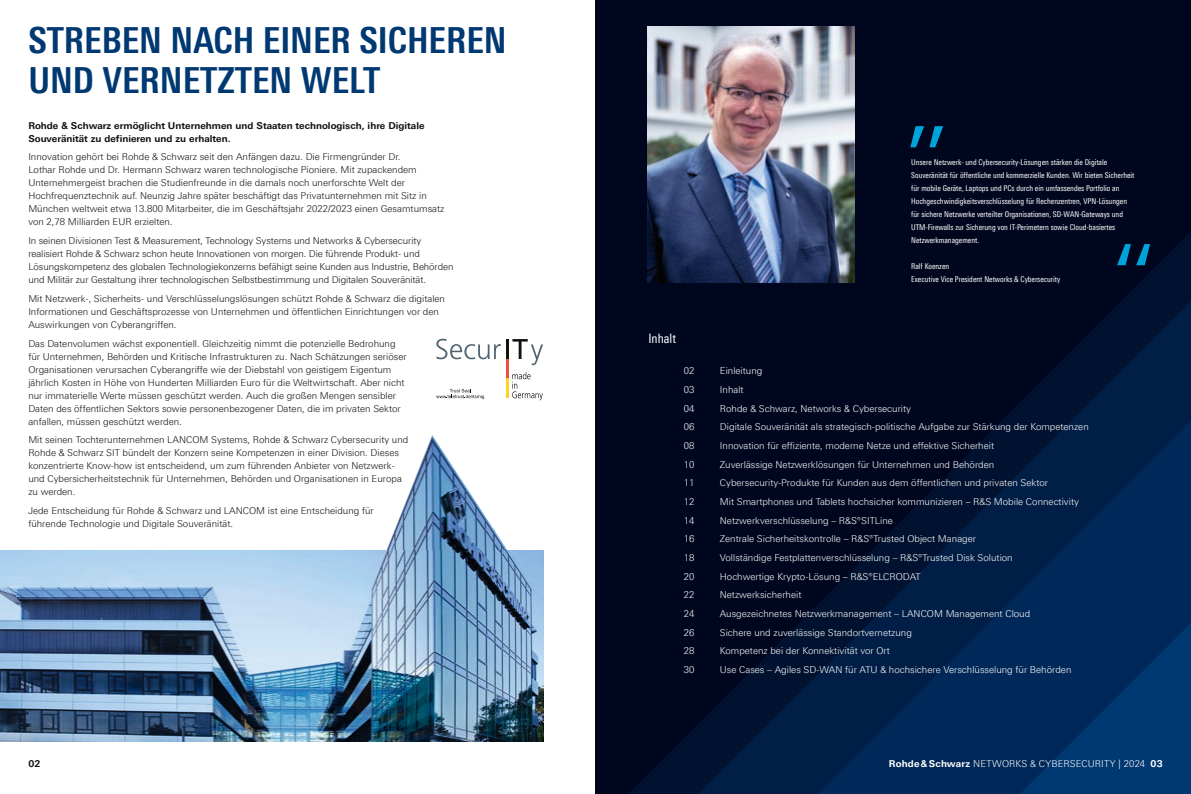
<style>
.page{position:relative;width:1191px;height:794px;background:#fff}
.page>*{position:absolute;margin:0;border:0;box-sizing:border-box;transform-origin:0 0}
.t1{font:700 condensed 36px/40px "Linotype Universfor RS";color:#003872}
.t2{font:condensed 13px "Linotype Universfor RS";color:#fff}
.t3{font:300 9.5px/13px "Linotype Universfor RS";color:#11110f}
.t4{font:300 9.5px "Linotype Universfor RS";color:#fff}
.t5{font:700 9.5px/13px "Linotype Universfor RS";color:#11110f}
.t6{font:condensed 8px/13px "Linotype Universfor RS";color:#fff}
.s1{font-weight:700}
</style>
<div class="page">
<div style="left:595px;top:0;width:596px;height:794px;background:#00061e"></div>
<svg style="left:629px;top:231px;width:562px;height:563px"></svg>
<svg style="left:698px;top:301px;width:493px;height:493px"></svg>
<svg style="left:817px;top:420px;width:374px;height:374px"></svg>
<svg style="left:1019px;top:623px;width:172px;height:171px;background:#002f64"></svg>
<img style="left:0;top:550px;width:543px;height:191px">
<img style="left:648px;top:27px;width:207px;height:255px">
<img style="left:386px;top:435px;width:121px;height:115px">
<svg style="left:910px;top:126px;width:33px;height:21px"></svg>
<svg style="left:1117px;top:244px;width:33px;height:21px"></svg>
<hr style="left:506px;top:339px;width:3px;height:20px;background:#161210">
<hr style="left:506px;top:359px;width:3px;height:19px;background:#ef4f3c">
<hr style="left:506px;top:378px;width:3px;height:20px;background:#ffd025">
<svg style="left:436px;top:339px;width:65px;height:20px"></svg>
<svg style="left:512px;top:339px;width:31px;height:26px"></svg>
<svg style="left:512px;top:372px;width:31px;height:28px"></svg>
<svg style="left:436px;top:389px;width:48px;height:10px"></svg>
<h1 class="t1" style="left:28px;top:20px;width:480px">STREBEN NACH EINER SICHEREN<br>UND VERNETZTEN WELT</h1>
<p class="t5" style="left:28px;top:119px;width:398px">Rohde &amp; Schwarz ermöglicht Unternehmen und Staaten technologisch, ihre Digitale<br>Souveränität zu definieren und zu erhalten.</p>
<p class="t3" style="left:28px;top:150px;width:417px">Innovation gehört bei Rohde &amp; Schwarz seit den Anfängen dazu. Die Firmengründer Dr.<br>Lothar Rohde und Dr. Hermann Schwarz waren technologische Pioniere. Mit zupackendem Unternehmergeist brachen die Studienfreunde in die damals noch unerforschte Welt der Hochfrequenztechnik auf. Neunzig Jahre später beschäftigt das Privatunternehmen mit Sitz in München weltweit etwa 13.800 Mitarbeiter, die im Geschäftsjahr 2022/2023 einen Gesamtumsatz von 2,78 Milliarden EUR erzielten.</p>
<p class="t3" style="left:28px;top:234px;width:427px">In seinen Divisionen Test &amp; Measurement, Technology Systems und Networks &amp; Cybersecurity realisiert Rohde &amp; Schwarz schon heute Innovationen von morgen. Die führende Produkt- und Lösungskompetenz des globalen Technologiekonzerns befähigt seine Kunden aus Industrie, Behörden und Militär zur Gestaltung ihrer technologischen Selbstbestimmung und Digitalen Souveränität.</p>
<p class="t3" style="left:28px;top:292px;width:418px">Mit Netzwerk-, Sicherheits- und Verschlüsselungslösungen schützt Rohde &amp; Schwarz die digitalen<br>Informationen und Geschäftsprozesse von Unternehmen und öffentlichen Einrichtungen vor den<br>Auswirkungen von Cyberangriffen.</p>
<p class="t3" style="left:28px;top:336px;width:380px">Das Datenvolumen wächst exponentiell. Gleichzeitig nimmt die potenzielle Bedrohung für Unternehmen, Behörden und Kritische Infrastrukturen zu. Nach Schätzungen seriöser Organisationen verursachen Cyberangriffe wie der Diebstahl von geistigem Eigentum jährlich Kosten in Höhe von Hunderten Milliarden Euro für die Weltwirtschaft. Aber nicht nur immaterielle Werte müssen geschützt werden. Auch die großen Mengen sensibler Daten des öffentlichen Sektors sowie personenbezogener Daten, die im privaten Sektor anfallen, müssen geschützt werden.</p>
<p class="t3" style="left:28px;top:433px;width:381px">Mit seinen Tochterunternehmen LANCOM Systems, Rohde &amp; Schwarz Cybersecurity und Rohde &amp; Schwarz SIT bündelt der Konzern seine Kompetenzen in einer Division. Dieses konzentrierte Know-how ist entscheidend, um zum führenden Anbieter von Netzwerk&shy;und Cybersicherheitstechnik für Unternehmen, Behörden und Organisationen in Europa zu werden.</p>
<p class="t3" style="left:28px;top:504px;width:347px">Jede Entscheidung für Rohde &amp; Schwarz und LANCOM ist eine Entscheidung für führende Technologie und Digitale Souveränität.</p>
<p class="t6" style="left:911px;top:155px;width:225px">Unsere Netzwerk- und Cybersecurity-Lösungen stärken die Digitale Souveränität für öffentliche und kommerzielle Kunden. Wir bieten Sicherheit für mobile Geräte, Laptops und PCs durch ein umfassendes Portfolio an Hochgeschwindigkeitsverschlüsselung für Rechenzentren, VPN-Lösungen für sichere Netzwerke verteilter Organisationen, SD-WAN-Gateways und UTM-Firewalls zur Sicherung von IT-Perimetern sowie Cloud-basiertes Netzwerkmanagement.</p>
<p class="t6" style="left:911px;top:259px;width:151px">Ralf Koenzen<br>Executive Vice President Networks &amp; Cybersecurity</p>
<h2 class="t2" style="left:648px;top:330px;width:29px">Inhalt</h2>
<p class="t4" style="left:684px;top:365px;width:12px">02</p>
<p class="t4" style="left:720px;top:365px;width:44px">Einleitung</p>
<p class="t4" style="left:684px;top:384px;width:12px">03</p>
<p class="t4" style="left:720px;top:384px;width:25px">Inhalt</p>
<p class="t4" style="left:684px;top:402px;width:12px">04</p>
<p class="t4" style="left:720px;top:402px;width:193px">Rohde &amp; Schwarz, Networks &amp; Cybersecurity</p>
<p class="t4" style="left:684px;top:421px;width:12px">06</p>
<p class="t4" style="left:720px;top:421px;width:370px">Digitale Souveränität als strategisch-politische Aufgabe zur Stärkung der Kompetenzen</p>
<p class="t4" style="left:684px;top:440px;width:12px">08</p>
<p class="t4" style="left:720px;top:440px;width:276px">Innovation für effiziente, moderne Netze und effektive Sicherheit</p>
<p class="t4" style="left:684px;top:458px;width:12px">10</p>
<p class="t4" style="left:720px;top:458px;width:276px">Zuverlässige Netzwerklösungen für Unternehmen und Behörden</p>
<p class="t4" style="left:684px;top:477px;width:12px">11</p>
<p class="t4" style="left:720px;top:477px;width:330px">Cybersecurity-Produkte für Kunden aus dem öffentlichen und privaten Sektor</p>
<p class="t4" style="left:684px;top:496px;width:12px">12</p>
<p class="t4" style="left:720px;top:496px;width:360px">Mit Smartphones und Tablets hochsicher kommunizieren – R&amp;S Mobile Connectivity</p>
<p class="t4" style="left:684px;top:514px;width:12px">14</p>
<p class="t4" style="left:720px;top:514px;width:174px">Netzwerkverschlüsselung – R&amp;S®SITLine</p>
<p class="t4" style="left:684px;top:533px;width:12px">16</p>
<p class="t4" style="left:720px;top:533px;width:258px">Zentrale Sicherheitskontrolle – R&amp;S®Trusted Object Manager</p>
<p class="t4" style="left:684px;top:552px;width:12px">18</p>
<p class="t4" style="left:720px;top:552px;width:294px">Vollständige Festplattenverschlüsselung – R&amp;S®Trusted Disk Solution</p>
<p class="t4" style="left:684px;top:570px;width:12px">20</p>
<p class="t4" style="left:720px;top:570px;width:202px">Hochwertige Krypto-Lösung – R&amp;S®ELCRODAT</p>
<p class="t4" style="left:684px;top:589px;width:12px">22</p>
<p class="t4" style="left:720px;top:589px;width:83px">Netzwerksicherheit</p>
<p class="t4" style="left:684px;top:608px;width:12px">24</p>
<p class="t4" style="left:720px;top:608px;width:312px">Ausgezeichnetes Netzwerkmanagement – LANCOM Management Cloud</p>
<p class="t4" style="left:684px;top:626px;width:12px">26</p>
<p class="t4" style="left:720px;top:626px;width:194px">Sichere und zuverlässige Standortvernetzung</p>
<p class="t4" style="left:684px;top:645px;width:12px">28</p>
<p class="t4" style="left:720px;top:645px;width:172px">Kompetenz bei der Konnektivität vor Ort</p>
<p class="t4" style="left:684px;top:664px;width:12px">30</p>
<p class="t4" style="left:720px;top:664px;width:353px">Use Cases – Agiles SD-WAN für ATU &amp; hochsichere Verschlüsselung für Behörden</p>
<p class="t5" style="left:28px;top:757px;width:13px">02</p>
<p class="t4" style="left:889px;top:758px;width:275px"><span class="s1">Rohde&amp;Schwarz</span> NETWORKS &amp; CYBERSECURITY | 2024 <span class="s1">03</span></p>
</div>
